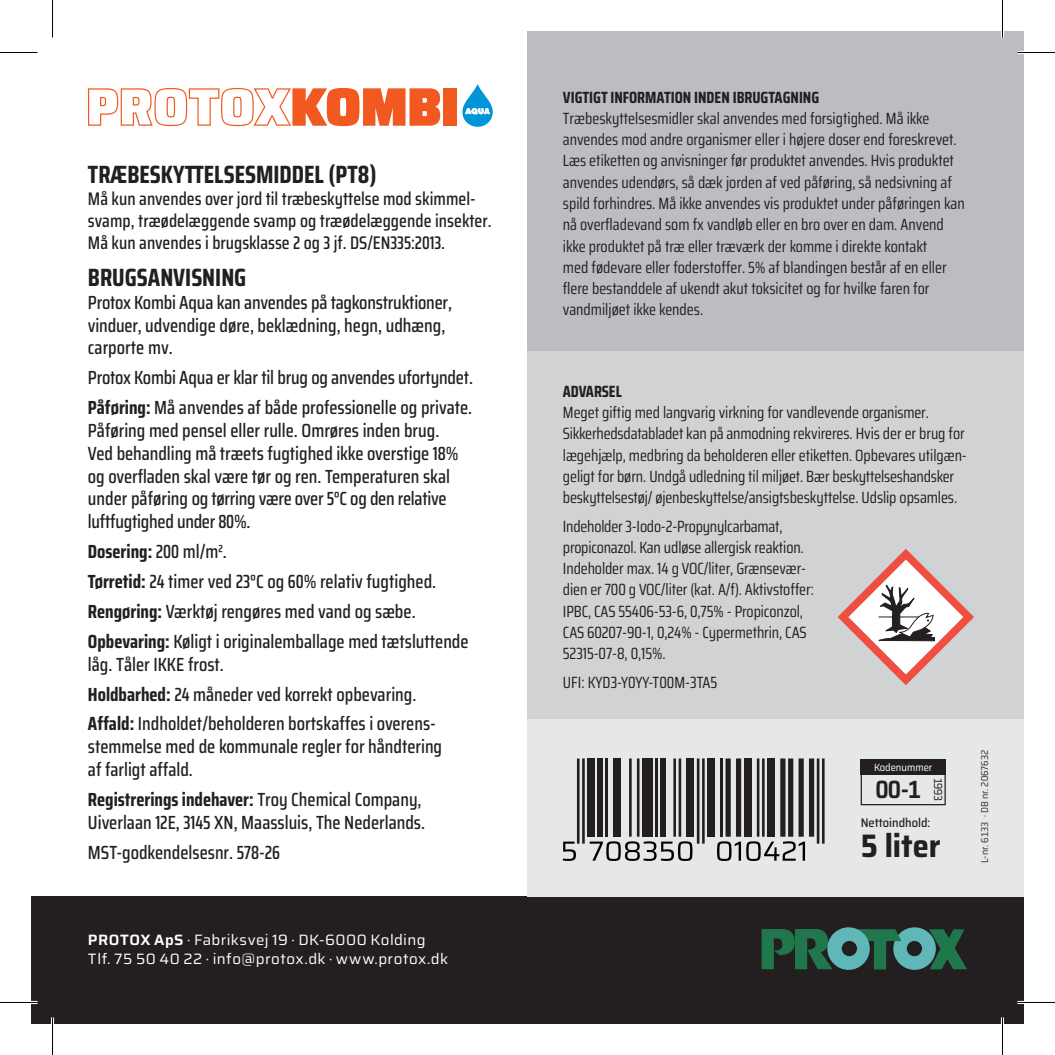
<style>
.page{position:relative;width:1055px;height:1055px;background:#fff}
.page>*{position:absolute;margin:0;border:0;box-sizing:border-box;transform-origin:0 0}
.t1{font:700 semi-condensed 32.5px "Saira";color:#231f20}
.t2{font:700 25px "Saira Condensed";color:#231f20}
.t3{font:600 semi-condensed 25px "Saira";color:#231f20}
.t4{font:500 19px/22.8px "Saira Condensed";color:#231f20}
.t5{font:500 18.25px/22px "Saira Condensed";color:#231f20}
.t6{font:16.25px/21.2px "Saira Condensed";letter-spacing:-.005em;color:#231f20}
.t7{font:700 16.25px "Saira Condensed";color:#231f20}
.t8{font:15px/19.5px "Saira";letter-spacing:.035em;color:#fff}
.t9{font:500 semi-condensed 12.5px "Saira";color:#231f20}
.t10{font:semi-condensed 11.75px "Saira";color:#231f20}
.t11{font:semi-condensed 10.5px "Saira";color:#fff}
.t12{font:semi-condensed 10px "Saira";color:#333233}
.s1{font-weight:700}
.s2{font-weight:600}
</style>
<div class="page">
<div style="left:527px;top:31px;width:496px;height:865px;background:#d1d2d4"></div>
<div style="left:31px;top:896px;width:992px;height:127px;background:#231f20"></div>
<svg style="left:761px;top:927px;width:206px;height:43px"></svg>
<div style="left:527px;top:719px;width:496px;height:177px;background:#e6e7e9"></div>
<div style="left:527px;top:31px;width:496px;height:319px;background:#bcbdc0"></div>
<div style="left:860px;top:759px;width:85px;height:46px;border:1px solid #231f20"></div>
<div style="left:860px;top:759px;width:85px;height:16px;background:#231f20"></div>
<svg style="left:837px;top:549px;width:137px;height:136px"></svg>
<hr style="left:582px;top:758px;width:3px;height:85px;background:#231f20">
<hr style="left:577px;top:758px;width:2px;height:85px;background:#231f20">
<div style="left:587px;top:758px;width:8px;height:78px;background:#231f20"></div>
<div style="left:598px;top:758px;width:5px;height:78px;background:#231f20"></div>
<hr style="left:605px;top:758px;width:3px;height:78px;background:#231f20">
<div style="left:613px;top:758px;width:8px;height:78px;background:#231f20"></div>
<hr style="left:637px;top:758px;width:2px;height:78px;background:#231f20">
<hr style="left:629px;top:758px;width:2px;height:78px;background:#231f20">
<div style="left:642px;top:758px;width:10px;height:78px;background:#231f20"></div>
<hr style="left:655px;top:758px;width:3px;height:78px;background:#231f20">
<div style="left:660px;top:758px;width:5px;height:78px;background:#231f20"></div>
<hr style="left:678px;top:758px;width:3px;height:78px;background:#231f20">
<hr style="left:673px;top:758px;width:3px;height:78px;background:#231f20">
<div style="left:686px;top:758px;width:8px;height:78px;background:#231f20"></div>
<hr style="left:702px;top:758px;width:2px;height:85px;background:#231f20">
<hr style="left:697px;top:758px;width:2px;height:85px;background:#231f20">
<div style="left:707px;top:758px;width:8px;height:78px;background:#231f20"></div>
<hr style="left:720px;top:758px;width:3px;height:78px;background:#231f20">
<div style="left:736px;top:758px;width:5px;height:78px;background:#231f20"></div>
<div style="left:725px;top:758px;width:5px;height:78px;background:#231f20"></div>
<div style="left:744px;top:758px;width:7px;height:78px;background:#231f20"></div>
<hr style="left:762px;top:758px;width:2px;height:78px;background:#231f20">
<hr style="left:757px;top:758px;width:2px;height:78px;background:#231f20">
<div style="left:767px;top:758px;width:8px;height:78px;background:#231f20"></div>
<div style="left:809px;top:758px;width:5px;height:78px;background:#231f20"></div>
<div style="left:798px;top:758px;width:5px;height:78px;background:#231f20"></div>
<div style="left:788px;top:758px;width:5px;height:78px;background:#231f20"></div>
<div style="left:780px;top:758px;width:5px;height:78px;background:#231f20"></div>
<hr style="left:822px;top:758px;width:2px;height:85px;background:#231f20">
<hr style="left:816px;top:758px;width:3px;height:85px;background:#231f20">
<svg style="left:563px;top:841px;width:13px;height:20px"></svg>
<svg style="left:589px;top:841px;width:103px;height:20px"></svg>
<svg style="left:717px;top:841px;width:88px;height:20px"></svg>
<div style="left:443px;top:88px;width:14px;height:38px;background:#f15921"></div>
<svg style="left:462px;top:84px;width:31px;height:43px"></svg>
<svg style="left:465px;top:108px;width:25px;height:7px"></svg>
<svg style="left:88px;top:88px;width:352px;height:38px"></svg>
<hr style="left:1017px;top:51px;width:38px;height:3px;background:#fff">
<hr style="left:0;top:1001px;width:38px;height:3px;background:#fff">
<hr style="left:1017px;top:1001px;width:38px;height:3px;background:#fff">
<hr style="left:51px;top:1017px;width:3px;height:38px;background:#fff">
<hr style="left:1001px;top:0;width:3px;height:38px;background:#fff">
<hr style="left:1001px;top:1017px;width:3px;height:38px;background:#fff">
<hr style="left:0;top:52px;width:38px;height:1px;background:#000">
<hr style="left:1017px;top:52px;width:38px;height:1px;background:#000">
<hr style="left:0;top:1002px;width:38px;height:1px;background:#000">
<hr style="left:1017px;top:1002px;width:38px;height:1px;background:#000">
<hr style="left:52px;top:0;width:1px;height:38px;background:#000">
<hr style="left:52px;top:1017px;width:1px;height:38px;background:#000">
<hr style="left:1002px;top:0;width:1px;height:38px;background:#000">
<hr style="left:1002px;top:1017px;width:1px;height:38px;background:#000">
<h2 class="t2" style="left:88px;top:154px;width:290px">TRÆBESKYTTELSESMIDDEL (PT8)</h2>
<p class="t5" style="left:88px;top:187px;width:405px">Må kun anvendes over jord til træbeskyttelse mod skimmel&shy;svamp, træødelæggende svamp og træødelæggende insekter.<br>Må kun anvendes i brugsklasse 2 og 3 jf. DS/EN335:2013.</p>
<h2 class="t2" style="left:88px;top:257px;width:160px">BRUGSANVISNING</h2>
<p class="t4" style="left:88px;top:290px;width:365px">Protox Kombi Aqua kan anvendes på tagkonstruktioner, vinduer, udvendige døre, beklædning, hegn, udhæng, carporte mv.</p>
<p class="t4" style="left:88px;top:362px;width:386px;line-height:30px">Protox Kombi Aqua er klar til brug og anvendes ufortyndet.<br><span class="s1">Påføring:</span> Må anvendes af både professionelle og private.</p>
<p class="t4" style="left:88px;top:418px;width:372px">Påføring med pensel eller rulle. Omrøres inden brug.<br>Ved behandling må træets fugtighed ikke overstige 18% og overfladen skal være tør og ren. Temperaturen skal under påføring og tørring være over 5°C og den relative luftfugtighed under 80%.</p>
<p class="t4" style="left:88px;top:536px;width:382px;line-height:30px"><span class="s1">Dosering:</span> 200 ml/m2.<br><span class="s1">Tørretid:</span> 24 timer ved 23°C og 60% relativ fugtighed.<br><span class="s1">Rengøring:</span> Værktøj rengøres med vand og sæbe.<br><span class="s1">Opbevaring:</span> Køligt i originalemballage med tætsluttende</p>
<p class="t4" style="left:88px;top:648px;width:349px;line-height:30px">låg. Tåler IKKE frost.<br><span class="s1">Holdbarhed:</span> 24 måneder ved korrekt opbevaring.<br><span class="s1">Affald:</span> Indholdet/beholderen bortskaffes i overens-</p>
<p class="t4" style="left:88px;top:734px;width:356px">stemmelse med de kommunale regler for håndtering af farligt affald.</p>
<p class="t4" style="left:88px;top:787px;width:339px"><span class="s1">Registrerings indehaver:</span> Troy Chemical Company,<br>Uiverlaan 12E, 3145 XN, Maassluis, The Nederlands.</p>
<p class="t4" style="left:88px;top:840px;width:194px">MST-godkendelsesnr. 578-26</p>
<p class="t8" style="left:88px;top:929px;width:361px"><span class="s2">PROTOX ApS</span> · Fabriksvej 19 · DK-6000 Kolding<br>Tlf. 75 50 40 22 · info@protox.dk · www.protox.dk</p>
<p class="t7" style="left:563px;top:84px;width:258px">VIGTIGT INFORMATION INDEN IBRUGTAGNING</p>
<p class="t6" style="left:563px;top:107px;width:403px">Træbeskyttelsesmidler skal anvendes med forsigtighed. Må ikke anvendes mod andre organismer eller i højere doser end foreskrevet.<br>Læs etiketten og anvisninger før produktet anvendes. Hvis produktet anvendes udendørs, så dæk jorden af ved påføring, så nedsivning af spild forhindres. Må ikke anvendes vis produktet under påføringen kan nå overfladevand som fx vandløb eller en bro over en dam. Anvend ikke produktet på træ eller træværk der komme i direkte kontakt<br>med fødevare eller foderstoffer. 5% af blandingen består af en eller flere bestanddele af ukendt akut toksicitet og for hvilke faren for vandmiljøet ikke kendes.</p>
<p class="t7" style="left:563px;top:378px;width:60px">ADVARSEL</p>
<p class="t6" style="left:563px;top:401px;width:405px">Meget giftig med langvarig virkning for vandlevende organismer.<br>Sikkerhedsdatabladet kan på anmodning rekvireres. Hvis der er brug for lægehjælp, medbring da beholderen eller etiketten. Opbevares utilgæn&shy;geligt for børn. Undgå udledning til miljøet. Bær beskyttelseshandsker beskyttelsestøj/ øjenbeskyttelse/ansigtsbeskyttelse. Udslip opsamles.</p>
<p class="t6" style="left:563px;top:515px;width:252px">Indeholder 3-Iodo-2-Propynylcarbamat, propiconazol. Kan udløse allergisk reaktion.<br>Indeholder max. 14 g VOC/liter, Grænsevær&shy;dien er 700 g VOC/liter (kat. A/f). Aktivstoffer:<br>IPBC, CAS 55406-53-6, 0,75% - Propiconzol, CAS 60207-90-1, 0,24% - Cypermethrin, CAS 52315-07-8, 0,15%.</p>
<p class="t6" style="left:563px;top:670px;width:156px">UFI: KYD3-Y0YY-T00M-3TA5</p>
<p class="t11" style="left:874px;top:759px;width:60px">Kodenummer</p>
<h2 class="t3" style="left:875px;top:769px;width:47px">00-1</h2>
<p class="t10" style="left:947px;top:778px;width:25px;rotate:90deg">1993</p>
<p class="t9" style="left:860px;top:812px;width:71px">Nettoindhold:</p>
<h1 class="t1" style="left:860px;top:819px;width:81px">5 liter</h1>
<p class="t12" style="left:976px;top:863px;width:115px;rotate:-90deg">L-nr. 6133 · DB nr. 2067632</p>
</div>
